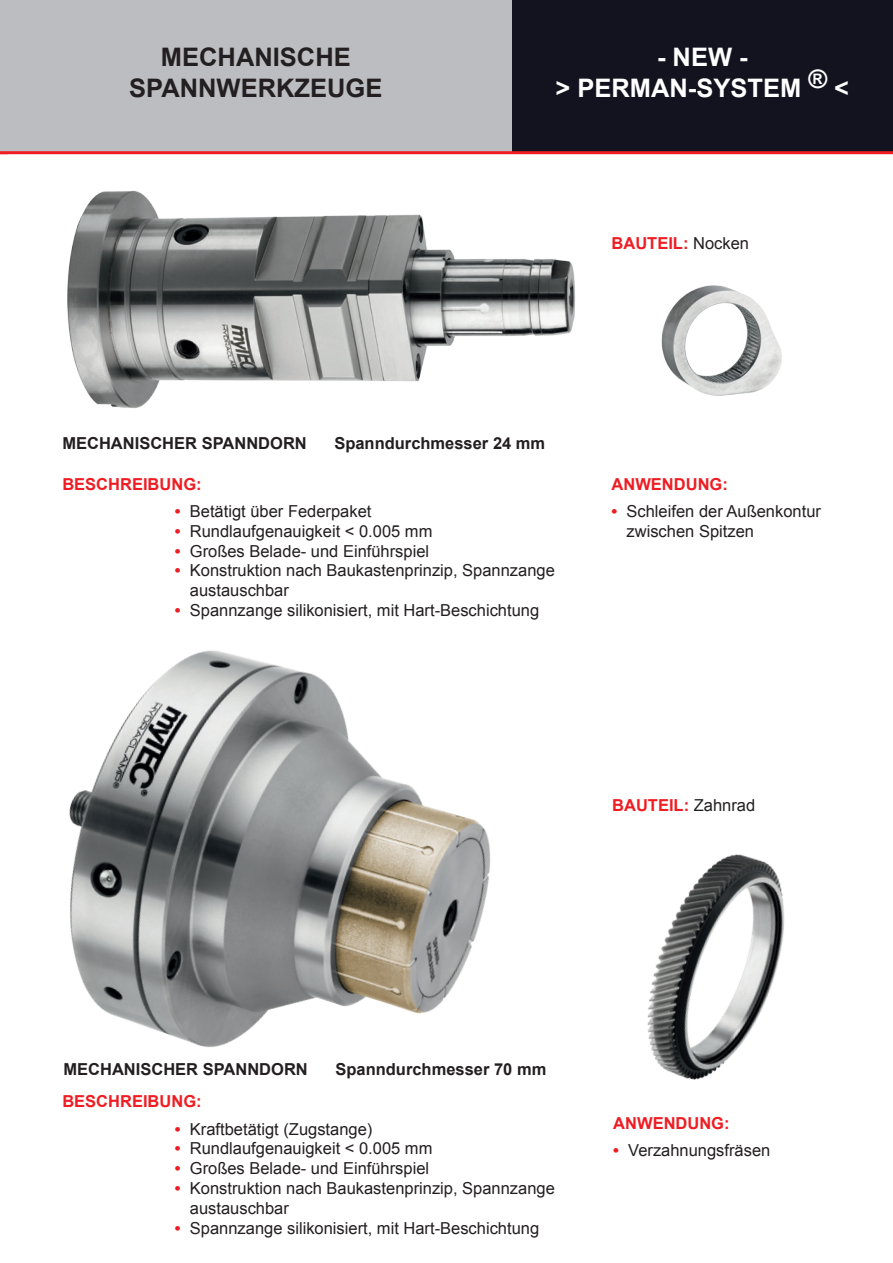
<style>
.page{position:relative;width:893px;height:1263px;background:#fff}
.page>*{position:absolute;margin:0;border:0;box-sizing:border-box;transform-origin:0 0}
.Arial_bold_17p{font:700 25.5px "Arial";color:#231f20}
.Arial_bold_17p-2{font:700 25.5px "Arial";color:#fff}
.Arial_11_regular{font:16.5px/19.8px "Arial";color:#231f20}
.Arial_bold_11_Rot{font:700 16.5px "Arial";color:#231f20}
.Arial_bold_11_Rot-2{font:700 16.5px "Arial";color:#ee1d23}
.s1{font-weight:400;color:#231f20}
.s2{font-weight:700;color:#ee1d23}
</style>
<div class="page">
<div style="left:0;top:0;width:893px;height:152px;background:#bcbdc0"></div>
<div style="left:512px;top:0;width:381px;height:153px;background:#13121f"></div>
<img style="left:67px;top:190px;width:508px;height:218px">
<img style="left:661px;top:285px;width:121px;height:111px">
<img style="left:69px;top:650px;width:422px;height:398px">
<img style="left:647px;top:854px;width:138px;height:226px">
<hr style="left:0;top:151px;width:893px;height:3px;background:#ee1d23">
<p class="Arial_bold_17p" style="left:161px;top:40px;width:191px">MECHANISCHE</p>
<p class="Arial_bold_17p" style="left:129px;top:71px;width:255px">SPANNWERKZEUGE</p>
<p class="Arial_bold_17p-2" style="left:657px;top:40px;width:92px">- NEW -</p>
<p class="Arial_bold_17p-2" style="left:555px;top:71px;width:295px">&gt; PERMAN-SYSTEM ® &lt;</p>
<p class="Arial_bold_11_Rot-2" style="left:612px;top:232px;width:139px">BAUTEIL: <span class="s1">Nocken</span></p>
<p class="Arial_bold_11_Rot" style="left:62px;top:432px;width:246px">MECHANISCHER SPANNDORN</p>
<p class="Arial_bold_11_Rot" style="left:334px;top:432px;width:212px">Spanndurchmesser 24 mm</p>
<p class="Arial_bold_11_Rot-2" style="left:62px;top:473px;width:141px">BESCHREIBUNG:</p>
<p class="Arial_11_regular" style="left:175px;top:501px;width:198px"><span class="s2">•</span> Betätigt über Federpaket</p>
<p class="Arial_11_regular" style="left:175px;top:521px;width:259px"><span class="s2">•</span> Rundlaufgenauigkeit &lt; 0.005 mm</p>
<p class="Arial_11_regular" style="left:175px;top:541px;width:256px"><span class="s2">•</span> Großes Belade- und Einführspiel</p>
<p class="Arial_11_regular" style="left:190px;top:561px;width:367px;text-indent:-15px"><span class="s2">•</span> Konstruktion nach Baukastenprinzip, Spannzange austauschbar</p>
<p class="Arial_11_regular" style="left:175px;top:600px;width:366px"><span class="s2">•</span> Spannzange silikonisiert, mit Hart-Beschichtung</p>
<p class="Arial_bold_11_Rot-2" style="left:612px;top:473px;width:118px">ANWENDUNG:</p>
<p class="Arial_11_regular" style="left:627px;top:501px;width:196px;text-indent:-15px"><span class="s2">•</span> Schleifen der Außenkontur zwischen Spitzen</p>
<p class="Arial_bold_11_Rot-2" style="left:612px;top:795px;width:145px">BAUTEIL: <span class="s1">Zahnrad</span></p>
<p class="Arial_bold_11_Rot" style="left:63px;top:1058px;width:246px">MECHANISCHER SPANNDORN</p>
<p class="Arial_bold_11_Rot" style="left:335px;top:1058px;width:212px">Spanndurchmesser 70 mm</p>
<p class="Arial_bold_11_Rot-2" style="left:62px;top:1091px;width:141px">BESCHREIBUNG:</p>
<p class="Arial_11_regular" style="left:175px;top:1119px;width:199px"><span class="s2">•</span> Kraftbetätigt (Zugstange)</p>
<p class="Arial_11_regular" style="left:175px;top:1139px;width:259px"><span class="s2">•</span> Rundlaufgenauigkeit &lt; 0.005 mm</p>
<p class="Arial_11_regular" style="left:175px;top:1159px;width:256px"><span class="s2">•</span> Großes Belade- und Einführspiel</p>
<p class="Arial_11_regular" style="left:190px;top:1178px;width:367px;text-indent:-15px"><span class="s2">•</span> Konstruktion nach Baukastenprinzip, Spannzange austauschbar</p>
<p class="Arial_11_regular" style="left:175px;top:1218px;width:366px"><span class="s2">•</span> Spannzange silikonisiert, mit Hart-Beschichtung</p>
<p class="Arial_bold_11_Rot-2" style="left:613px;top:1112px;width:118px">ANWENDUNG:</p>
<p class="Arial_11_regular" style="left:613px;top:1141px;width:159px"><span class="s2">•</span> Verzahnungsfräsen</p>
</div>
